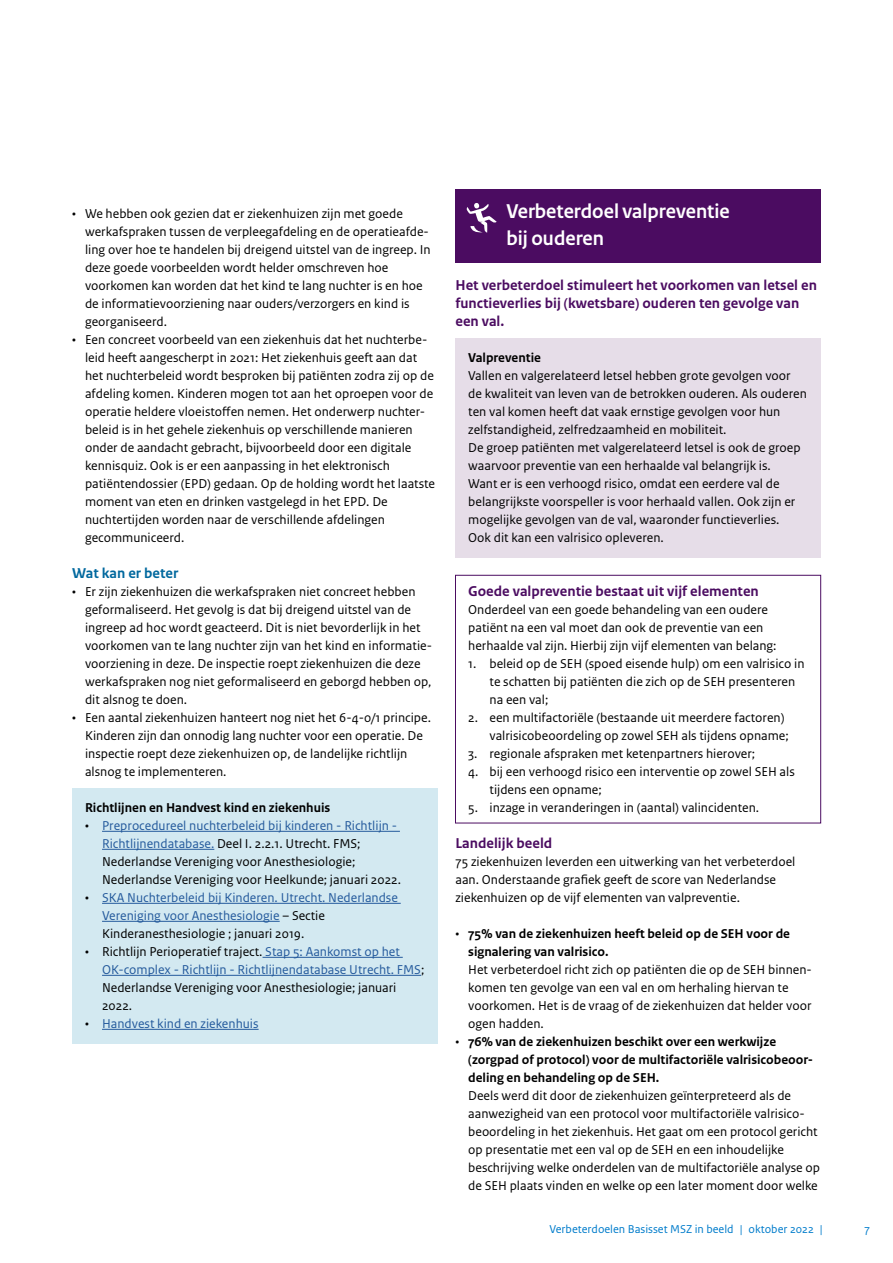
<style>
.page{position:relative;width:893px;height:1263px;background:#fff}
.page>*{position:absolute;margin:0;border:0;box-sizing:border-box;transform-origin:0 0}
.H2_04_RO_Paragraafko{font:700 21px/27px "Rijksoverheid Sans Heading";color:#fff}
.P_05_RO_Alineakop_Sa{font:700 15px/18px "Rijksoverheid Sans Text";color:#4b0c61}
.P_05_RO_Alineakop_Sa-2{font:700 15px "Rijksoverheid Sans Text";color:#00689e}
.P_21_RO_Kader_Broodt{font:13.5px/18px "Rijksoverheid Sans Text";color:#000}
.P_10_RO_Broodtekst_S{font:13.5px/18px "Rijksoverheid Sans Text";color:#000}
.P_21_RO_Kader_Broodt-2{font:13.5px/18px "Rijksoverheid Sans Text";color:#245a9c}
._11_RO_Opsomming_San{font:13.5px/18px "Rijksoverheid Sans Text";color:#000}
.P_21_RO_Kader_Broodt-3{font:700 13.5px "Rijksoverheid Sans Text";color:#000}
.t1{font:12px "Rijksoverheid Sans Text";color:#007ccb}
.s1{color:#245a9c}
.s2{color:#000}
.s3{font-weight:700}
</style>
<div class="page">
<div style="left:72px;top:788px;width:365px;height:39px;background:#d3e9f1"></div>
<div style="left:72px;top:806px;width:365px;height:93px;background:#d3e9f1"></div>
<hr style="left:102px;top:831px;width:298px;height:1px;background:#245a9c">
<hr style="left:102px;top:849px;width:112px;height:1px;background:#245a9c">
<div style="left:72px;top:878px;width:365px;height:75px;background:#d3e9f1"></div>
<hr style="left:102px;top:903px;width:299px;height:1px;background:#245a9c">
<hr style="left:102px;top:921px;width:178px;height:1px;background:#245a9c">
<div style="left:72px;top:932px;width:365px;height:93px;background:#d3e9f1"></div>
<hr style="left:263px;top:957px;width:140px;height:1px;background:#245a9c">
<hr style="left:102px;top:975px;width:319px;height:1px;background:#245a9c">
<div style="left:72px;top:1004px;width:365px;height:39px;background:#d3e9f1"></div>
<hr style="left:102px;top:1029px;width:157px;height:1px;background:#245a9c">
<div style="left:455px;top:189px;width:366px;height:74px;background:#4b0c61"></div>
<div style="left:455px;top:338px;width:366px;height:39px;background:#e6dde8"></div>
<div style="left:455px;top:356px;width:366px;height:93px;background:#e6dde8"></div>
<div style="left:455px;top:428px;width:366px;height:129px;background:#e6dde8"></div>
<div style="left:455px;top:575px;width:366px;height:248px;border:1px solid #4b0c61"></div>
<svg style="left:466px;top:203px;width:31px;height:30px"></svg>
<p class="P_21_RO_Kader_Broodt" style="left:85px;top:205px;width:347px;text-indent:-13px">• We hebben ook gezien dat er ziekenhuizen zijn met goede werkafspraken tussen de verpleegafdeling en de operatieafde&shy;ling over hoe te handelen bij dreigend uitstel van de ingreep. In deze goede voorbeelden wordt helder omschreven hoe voorkomen kan worden dat het kind te lang nuchter is en hoe de informatievoorziening naar ouders/verzorgers en kind is georganiseerd.</p>
<p class="P_21_RO_Kader_Broodt" style="left:85px;top:331px;width:352px;text-indent:-13px">• Een concreet voorbeeld van een ziekenhuis dat het nuchterbe&shy;leid heeft aangescherpt in 2021: Het ziekenhuis geeft aan dat het nuchterbeleid wordt besproken bij patiënten zodra zij op de afdeling komen. Kinderen mogen tot aan het oproepen voor de operatie heldere vloeistoffen nemen. Het onderwerp nuchter&shy;beleid is in het gehele ziekenhuis op verschillende manieren onder de aandacht gebracht, bijvoorbeeld door een digitale kennisquiz. Ook is er een aanpassing in het elektronisch patiëntendossier (EPD) gedaan. Op de holding wordt het laatste moment van eten en drinken vastgelegd in het EPD. De nuchtertijden worden naar de verschillende afdelingen gecommuniceerd.</p>
<p class="P_05_RO_Alineakop_Sa-2" style="left:72px;top:564px;width:107px">Wat kan er beter</p>
<p class="P_21_RO_Kader_Broodt" style="left:85px;top:583px;width:349px;text-indent:-13px">• Er zijn ziekenhuizen die werkafspraken niet concreet hebben geformaliseerd. Het gevolg is dat bij dreigend uitstel van de ingreep ad hoc wordt geacteerd. Dit is niet bevorderlijk in het voorkomen van te lang nuchter zijn van het kind en informatie&shy;voorziening in deze. De inspectie roept ziekenhuizen die deze werkafspraken nog niet geformaliseerd en geborgd hebben op, dit alsnog te doen.</p>
<p class="P_21_RO_Kader_Broodt" style="left:85px;top:709px;width:347px;text-indent:-13px">• Een aantal ziekenhuizen hanteert nog niet het 6-4-0/1 principe.<br>Kinderen zijn dan onnodig lang nuchter voor een operatie. De inspectie roept deze ziekenhuizen op, de landelijke richtlijn alsnog te implementeren.</p>
<p class="P_21_RO_Kader_Broodt-3" style="left:85px;top:800px;width:247px">Richtlijnen en Handvest kind en ziekenhuis</p>
<p class="P_21_RO_Kader_Broodt" style="left:102px;top:817px;width:301px;text-indent:-17px">• <span class="s1">Preprocedureel nuchterbeleid bij kinderen - Richtlijn - Richtlijnendatabase.</span> Deel I. 2.2.1. Utrecht. FMS; Nederlandse Vereniging voor Anesthesiologie; Nederlandse Vereniging voor Heelkunde; januari 2022.</p>
<p class="P_21_RO_Kader_Broodt-2" style="left:102px;top:889px;width:297px;text-indent:-17px"><span class="s2">•</span> SKA Nuchterbeleid bij Kinderen. Utrecht. Nederlandse<br>Vereniging voor Anesthesiologie <span class="s2">– Sectie<br>Kinderanesthesiologie ; januari 2019.</span></p>
<p class="P_21_RO_Kader_Broodt" style="left:102px;top:943px;width:324px;text-indent:-17px">• Richtlijn Perioperatief traject. <span class="s1">Stap 5: Aankomst op het OK-complex - Richtlijn - Richtlijnendatabase Utrecht. FMS</span>; Nederlandse Vereniging voor Anesthesiologie; januari 2022.</p>
<p class="P_21_RO_Kader_Broodt-2" style="left:85px;top:1015px;width:175px"><span class="s2">•</span> Handvest kind en ziekenhuis</p>
<h2 class="H2_04_RO_Paragraafko" style="left:506px;top:198px;width:225px">Verbeterdoel valpreventie bij ouderen</h2>
<p class="P_05_RO_Alineakop_Sa" style="left:455px;top:276px;width:363px">Het verbeterdoel stimuleert het voorkomen van letsel en functieverlies bij (kwetsbare) ouderen ten gevolge van een val.</p>
<p class="P_21_RO_Kader_Broodt-3" style="left:468px;top:350px;width:74px">Valpreventie</p>
<p class="P_21_RO_Kader_Broodt" style="left:468px;top:367px;width:340px">Vallen en valgerelateerd letsel hebben grote gevolgen voor de kwaliteit van leven van de betrokken ouderen. Als ouderen ten val komen heeft dat vaak ernstige gevolgen voor hun zelfstandigheid, zelfredzaamheid en mobiliteit.</p>
<p class="P_21_RO_Kader_Broodt" style="left:468px;top:439px;width:334px">De groep patiënten met valgerelateerd letsel is ook de groep waarvoor preventie van een herhaalde val belangrijk is.<br>Want er is een verhoogd risico, omdat een eerdere val de belangrijkste voorspeller is voor herhaald vallen. Ook zijn er mogelijke gevolgen van de val, waaronder functieverlies.<br>Ook dit kan een valrisico opleveren.</p>
<p class="P_05_RO_Alineakop_Sa" style="left:468px;top:582px;width:292px">Goede valpreventie bestaat uit vijf elementen</p>
<p class="_11_RO_Opsomming_San" style="left:468px;top:601px;width:310px">Onderdeel van een goede behandeling van een oudere patiënt na een val moet dan ook de preventie van een herhaalde val zijn. Hierbij zijn vijf elementen van belang:</p>
<p class="P_21_RO_Kader_Broodt" style="left:489px;top:655px;width:317px;text-indent:-21px">1. beleid op de SEH (spoed eisende hulp) om een valrisico in te schatten bij patiënten die zich op de SEH presenteren na een val;</p>
<p class="P_21_RO_Kader_Broodt" style="left:489px;top:709px;width:301px;text-indent:-21px">2. een multifactoriële (bestaande uit meerdere factoren) valrisicobeoordeling op zowel SEH als tijdens opname;</p>
<p class="P_21_RO_Kader_Broodt" style="left:468px;top:745px;width:289px">3. regionale afspraken met ketenpartners hierover;</p>
<p class="P_21_RO_Kader_Broodt" style="left:489px;top:763px;width:307px;text-indent:-21px">4. bij een verhoogd risico een interventie op zowel SEH als tijdens een opname;</p>
<p class="P_21_RO_Kader_Broodt" style="left:468px;top:799px;width:293px">5. inzage in veranderingen in (aantal) valincidenten.</p>
<p class="P_05_RO_Alineakop_Sa" style="left:455px;top:834px;width:98px">Landelijk beeld</p>
<p class="P_10_RO_Broodtekst_S" style="left:455px;top:853px;width:341px">75 ziekenhuizen leverden een uitwerking van het verbeterdoel aan. Onderstaande grafiek geeft de score van Nederlandse ziekenhuizen op de vijf elementen van valpreventie.</p>
<p class="P_21_RO_Kader_Broodt" style="left:468px;top:925px;width:345px;text-indent:-13px">• <span class="s3">75% van de ziekenhuizen heeft beleid op de SEH voor de signalering van valrisico.<br></span>Het verbeterdoel richt zich op patiënten die op de SEH binnen&shy;komen ten gevolge van een val en om herhaling hiervan te voorkomen. Het is de vraag of de ziekenhuizen dat helder voor ogen hadden.</p>
<p class="P_21_RO_Kader_Broodt" style="left:468px;top:1033px;width:353px;text-indent:-13px">• <span class="s3">76% van de ziekenhuizen beschikt over een werkwijze (zorgpad of protocol) voor de multifactoriële valrisicobeoor&shy;deling en behandeling op de SEH.<br></span>Deels werd dit door de ziekenhuizen geïnterpreteerd als de aanwezigheid van een protocol voor multifactoriële valrisico&shy;beoordeling in het ziekenhuis. Het gaat om een protocol gericht op presentatie met een val op de SEH en een inhoudelijke beschrijving welke onderdelen van de multifactoriële analyse op de SEH plaats vinden en welke op een later moment door welke</p>
<p class="t1" style="left:549px;top:1222px;width:275px">Verbeterdoelen Basisset MSZ in beeld | oktober 2022 |</p>
<p class="t1" style="left:865px;top:1222px;width:7px">7</p>
</div>
